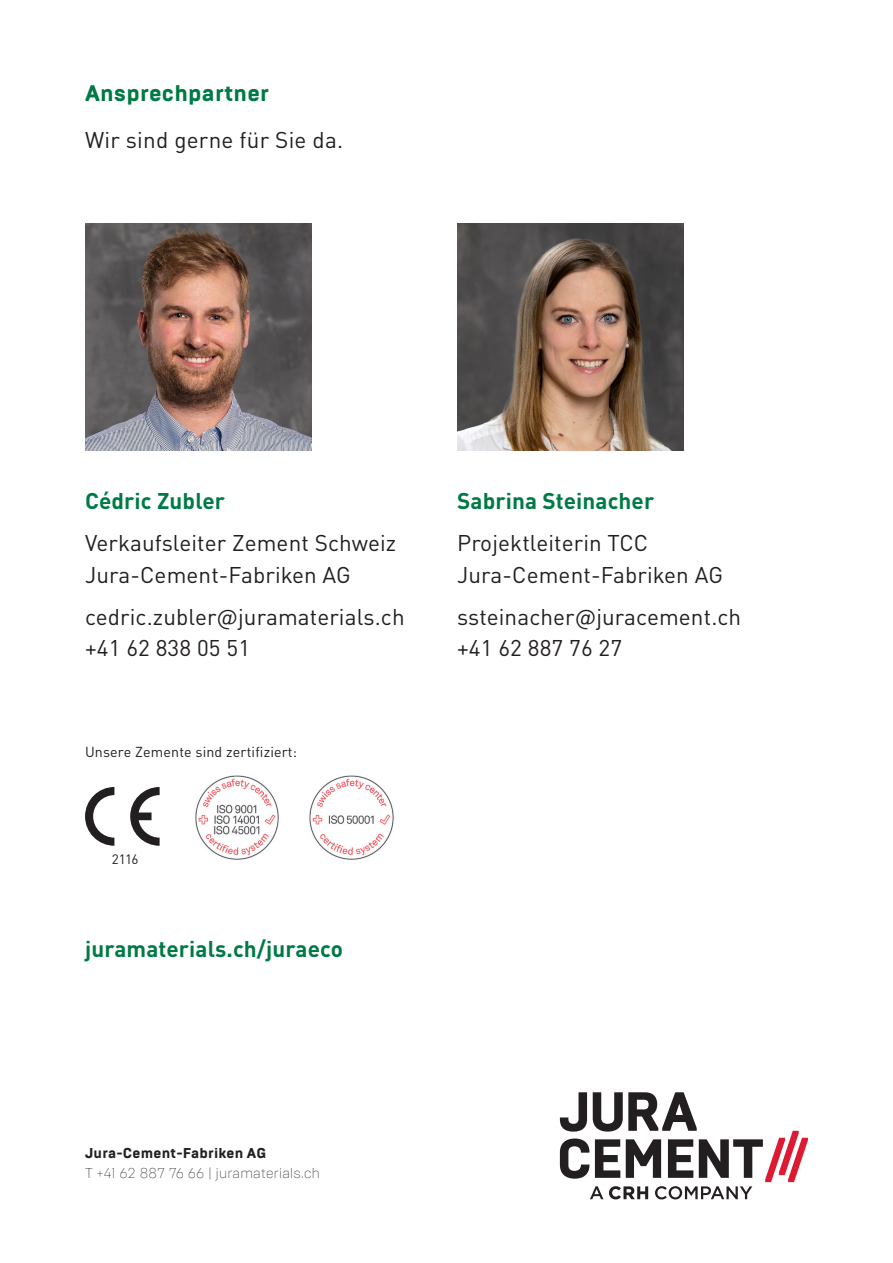
<style>
.page{position:relative;width:893px;height:1263px;background:#fff}
.page>*{position:absolute;margin:0;border:0;box-sizing:border-box;transform-origin:0 0}
.t1{font:22.5px "DIN Pro";letter-spacing:.005em;color:#231f20}
.t2{font:700 22.5px "DIN Pro";letter-spacing:.005em;color:#007a45}
.t3{font:800 22.5px "Brutal Type";letter-spacing:.01em;color:#007a45}
.t4{font:200 14.25px "Brutal Type";letter-spacing:.015em;color:#231f20}
.t5{font:14.25px "DIN Pro";letter-spacing:.01em;color:#231f20}
.t6{font:800 14.25px "Brutal Type";letter-spacing:.015em;color:#231f20}
.t7{font:13.5px "DIN Pro";color:#231f20}
</style>
<div class="page">
<img style="left:85px;top:224px;width:227px;height:227px">
<img style="left:457px;top:224px;width:227px;height:227px">
<svg style="left:560px;top:1092px;width:248px;height:107px"></svg>
<img style="left:195px;top:775px;width:84px;height:85px">
<img style="left:309px;top:775px;width:85px;height:85px">
<svg style="left:130px;top:787px;width:30px;height:59px"></svg>
<svg style="left:85px;top:787px;width:29px;height:59px"></svg>
<p class="t3" style="left:85px;top:80px;width:185px">Ansprechpartner</p>
<p class="t1" style="left:85px;top:122px;width:260px">Wir sind gerne für Sie da.</p>
<p class="t2" style="left:85px;top:482px;width:142px">Cédric Zubler</p>
<p class="t1" style="left:85px;top:525px;width:313px">Verkaufsleiter Zement Schweiz</p>
<p class="t1" style="left:85px;top:557px;width:267px">Jura-Cement-Fabriken AG</p>
<p class="t1" style="left:85px;top:599px;width:321px">cedric.zubler@juramaterials.ch</p>
<p class="t1" style="left:85px;top:630px;width:167px">+41 62 838 05 51</p>
<p class="t5" style="left:85px;top:740px;width:214px">Unsere Zemente sind zertifiziert:</p>
<p class="t7" style="left:112px;top:848px;width:28px">2116</p>
<p class="t2" style="left:85px;top:930px;width:259px">juramaterials.ch/juraeco</p>
<p class="t2" style="left:457px;top:482px;width:199px">Sabrina Steinacher</p>
<p class="t1" style="left:457px;top:525px;width:193px">Projektleiterin TCC</p>
<p class="t1" style="left:457px;top:557px;width:267px">Jura-Cement-Fabriken AG</p>
<p class="t1" style="left:457px;top:599px;width:286px">ssteinacher@juracement.ch</p>
<p class="t1" style="left:457px;top:630px;width:167px">+41 62 887 76 27</p>
<p class="t6" style="left:85px;top:1144px;width:183px">Jura-Cement-Fabriken AG</p>
<p class="t4" style="left:85px;top:1164px;width:236px">T +41 62 887 76 66 | juramaterials.ch</p>
</div>
